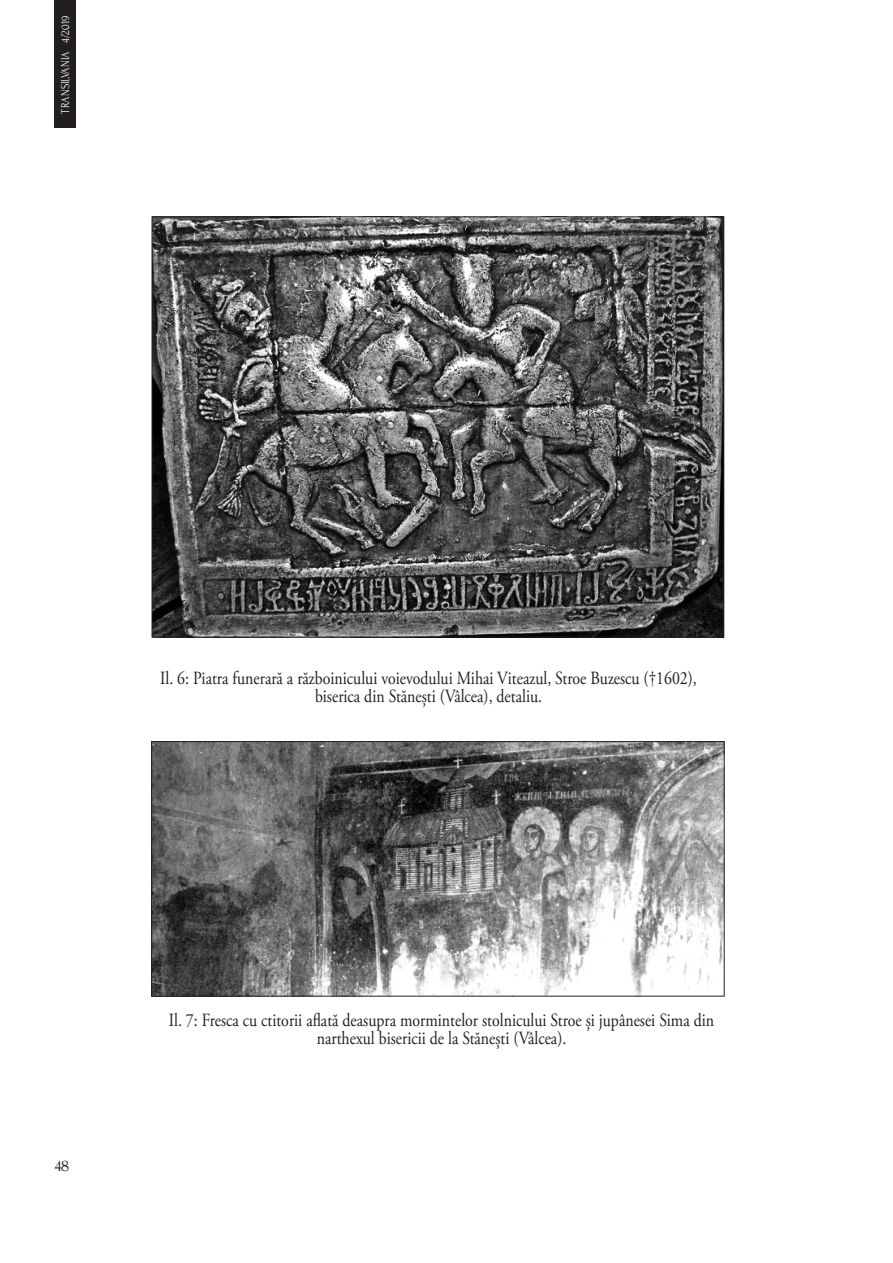
<style>
.page{position:relative;width:893px;height:1263px;background:#fff}
.page>*{position:absolute;margin:0;border:0;box-sizing:border-box;transform-origin:0 0}
.note_bibl{font:18.6px/18px "Adobe Garamond Pro";color:#231f20;text-align:center;scale:.85 1}
.t1{font:16.5px "Forum";color:#231f20}
.t2{font:12px "Forum";color:#fff;scale:.9 1}
</style>
<div class="page">
<div style="left:54px;top:0;width:22px;height:128px;background:#231f20"></div>
<img style="left:154px;top:218px;width:568px;height:417px">
<img style="left:153px;top:743px;width:570px;height:251px">
<div style="left:151px;top:741px;width:574px;height:255px;border:1px solid #231f20"></div>
<p class="t2" style="left:59px;top:114px;width:110px;rotate:-90deg">TRANSILVANIA 4/2019</p>
<p class="note_bibl" style="left:160px;top:670px;width:633px">Il. 6: Piatra funerară a războinicului voievodului Mihai Viteazul, Stroe Buzescu (†1602), biserica din Stănești (Vâlcea), detaliu.</p>
<p class="t1" style="left:54px;top:1157px;width:17px">48</p>
<p class="note_bibl" style="left:169px;top:1012px;width:643px">Il. 7: Fresca cu ctitorii aflată deasupra mormintelor stolnicului Stroe și jupânesei Sima din narthexul bisericii de la Stănești (Vâlcea).</p>
</div>
